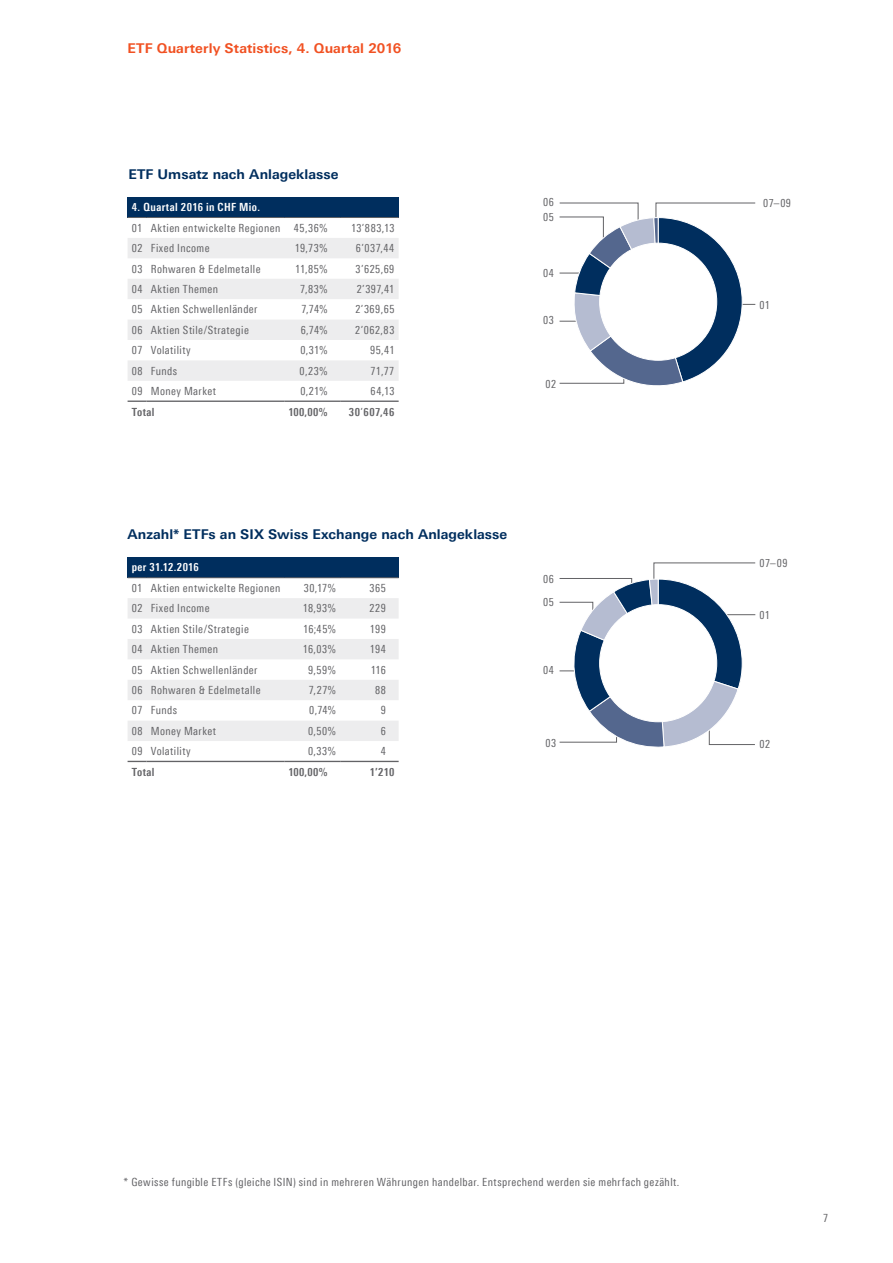
<style>
.page{position:relative;width:893px;height:1263px;background:#fff}
.page>*{position:absolute;margin:0;border:0;box-sizing:border-box;transform-origin:0 0}
.t1{font:700 13.5px "Linotype Univers 630";letter-spacing:.005em;color:#002e5e}
.t2{font:700 13.5px "Linotype Univers 630";letter-spacing:.01em;color:#f15122}
.t3{font:11.25px/22.8px "Linotype Univers 420 Cn";letter-spacing:.035em;color:#636366}
.t4{font:700 11.25px "Linotype Univers 620 Cn";letter-spacing:.03em;color:#636366}
.t5{font:700 11.25px "Linotype Univers 620 Cn";letter-spacing:.035em;color:#fff}
.s1{font-family:"Linotype Univers 420 Cn";font-weight:400}
</style>
<div class="page">
<div style="left:128px;top:197px;width:271px;height:20px;background:#002e5e"></div>
<svg style="left:128px;top:238px;width:271px;height:143px"></svg>
<svg style="left:128px;top:217px;width:18px;height:1px"></svg>
<hr style="left:146px;top:217px;width:138px;height:1px;background:#636366">
<hr style="left:284px;top:217px;width:56px;height:1px;background:#636366">
<hr style="left:340px;top:217px;width:59px;height:1px;background:#636366">
<svg style="left:128px;top:400px;width:18px;height:2px"></svg>
<hr style="left:146px;top:400px;width:138px;height:2px;background:#636366">
<hr style="left:284px;top:400px;width:56px;height:2px;background:#636366">
<hr style="left:340px;top:400px;width:59px;height:2px;background:#636366">
<div style="left:128px;top:557px;width:271px;height:21px;background:#002e5e"></div>
<svg style="left:128px;top:598px;width:271px;height:143px"></svg>
<svg style="left:128px;top:577px;width:18px;height:1px"></svg>
<hr style="left:146px;top:577px;width:138px;height:1px;background:#636366">
<hr style="left:284px;top:577px;width:56px;height:1px;background:#636366">
<hr style="left:340px;top:577px;width:59px;height:1px;background:#636366">
<svg style="left:128px;top:761px;width:18px;height:1px"></svg>
<hr style="left:146px;top:761px;width:138px;height:1px;background:#636366">
<hr style="left:284px;top:761px;width:56px;height:1px;background:#636366">
<hr style="left:340px;top:761px;width:59px;height:1px;background:#636366">
<svg style="left:559px;top:203px;width:197px;height:183px"></svg>
<div style="left:600px;top:243px;width:117px;height:117px;background:#fff;border-radius:50%"></div>
<svg style="left:559px;top:562px;width:197px;height:186px"></svg>
<div style="left:600px;top:605px;width:117px;height:117px;background:#fff;border-radius:50%"></div>
<p class="t2" style="left:127px;top:40px;width:275px">ETF Quarterly Statistics, 4. Quartal 2016</p>
<p class="t1" style="left:128px;top:166px;width:212px">ETF Umsatz nach Anlageklasse</p>
<p class="t5" style="left:132px;top:201px;width:130px">4. Quartal 2016 in CHF Mio.</p>
<p class="t3" style="left:132px;top:216px;width:197px">01 Aktien entwickelte Regionen 45,36%</p>
<p class="t3" style="left:351px;top:216px;width:45px">13’883,13</p>
<p class="t3" style="left:132px;top:237px;width:79px">02 Fixed Income</p>
<p class="t3" style="left:295px;top:237px;width:34px">19,73%</p>
<p class="t3" style="left:356px;top:237px;width:40px">6’037,44</p>
<p class="t3" style="left:132px;top:257px;width:130px">03 Rohwaren &amp; Edelmetalle</p>
<p class="t3" style="left:295px;top:257px;width:34px">11,85%</p>
<p class="t3" style="left:355px;top:257px;width:40px">3’625,69</p>
<p class="t3" style="left:132px;top:278px;width:88px">04 Aktien Themen</p>
<p class="t3" style="left:300px;top:278px;width:29px">7,83%</p>
<p class="t3" style="left:357px;top:278px;width:39px">2’397,41</p>
<p class="t3" style="left:132px;top:298px;width:127px">05 Aktien Schwellenländer</p>
<p class="t3" style="left:302px;top:298px;width:27px">7,74%</p>
<p class="t3" style="left:355px;top:298px;width:41px">2’369,65</p>
<p class="t3" style="left:132px;top:318px;width:119px">06 Aktien Stile/Strategie</p>
<p class="t3" style="left:301px;top:318px;width:28px">6,74%</p>
<p class="t3" style="left:355px;top:318px;width:41px">2’062,83</p>
<p class="t3" style="left:132px;top:339px;width:60px">07 Volatility</p>
<p class="t3" style="left:300px;top:339px;width:29px">0,31%</p>
<p class="t3" style="left:370px;top:339px;width:26px">95,41</p>
<p class="t3" style="left:132px;top:359px;width:47px">08 Funds</p>
<p class="t3" style="left:300px;top:359px;width:29px">0,23%</p>
<p class="t3" style="left:371px;top:359px;width:25px">71,77</p>
<p class="t3" style="left:132px;top:379px;width:86px">09 Money Market</p>
<p class="t3" style="left:300px;top:379px;width:29px">0,21%</p>
<p class="t3" style="left:371px;top:379px;width:25px">64,13</p>
<p class="t4" style="left:132px;top:405px;width:24px">Total</p>
<p class="t4" style="left:288px;top:405px;width:40px">100,00%</p>
<p class="t4" style="left:349px;top:405px;width:47px">30<span class="s1">’</span>607,46</p>
<p class="t3" style="left:543px;top:191px;width:12px">06</p>
<p class="t3" style="left:543px;top:206px;width:12px">05</p>
<p class="t3" style="left:543px;top:261px;width:12px">04</p>
<p class="t3" style="left:543px;top:309px;width:12px">03</p>
<p class="t3" style="left:545px;top:372px;width:12px">02</p>
<p class="t1" style="left:127px;top:526px;width:381px">Anzahl* ETFs an SIX Swiss Exchange nach Anlageklasse</p>
<p class="t5" style="left:132px;top:561px;width:69px">per 31.12.2016</p>
<p class="t3" style="left:132px;top:577px;width:150px">01 Aktien entwickelte Regionen</p>
<p class="t3" style="left:304px;top:577px;width:34px">30,17%</p>
<p class="t3" style="left:370px;top:577px;width:18px">365</p>
<p class="t3" style="left:132px;top:597px;width:79px">02 Fixed Income</p>
<p class="t3" style="left:303px;top:597px;width:35px">18,93%</p>
<p class="t3" style="left:369px;top:597px;width:18px">229</p>
<p class="t3" style="left:132px;top:617px;width:119px">03 Aktien Stile/Strategie</p>
<p class="t3" style="left:303px;top:617px;width:34px">16;45%</p>
<p class="t3" style="left:370px;top:617px;width:17px">199</p>
<p class="t3" style="left:132px;top:638px;width:88px">04 Aktien Themen</p>
<p class="t3" style="left:303px;top:638px;width:35px">16,03%</p>
<p class="t3" style="left:370px;top:638px;width:17px">194</p>
<p class="t3" style="left:132px;top:658px;width:127px">05 Aktien Schwellenländer</p>
<p class="t3" style="left:308px;top:658px;width:29px">9,59%</p>
<p class="t3" style="left:371px;top:658px;width:17px">116</p>
<p class="t3" style="left:132px;top:679px;width:130px">06 Rohwaren &amp; Edelmetalle</p>
<p class="t3" style="left:309px;top:679px;width:28px">7,27%</p>
<p class="t3" style="left:375px;top:679px;width:12px">88</p>
<p class="t3" style="left:132px;top:699px;width:47px">07 Funds</p>
<p class="t3" style="left:309px;top:699px;width:28px">0,74%</p>
<p class="t3" style="left:381px;top:699px;width:7px">9</p>
<p class="t3" style="left:132px;top:719px;width:86px">08 Money Market</p>
<p class="t3" style="left:308px;top:719px;width:29px">0,50%</p>
<p class="t3" style="left:381px;top:719px;width:7px">6</p>
<p class="t3" style="left:132px;top:739px;width:60px">09 Volatility</p>
<p class="t3" style="left:308px;top:739px;width:29px">0,33%</p>
<p class="t3" style="left:381px;top:739px;width:7px">4</p>
<p class="t4" style="left:132px;top:765px;width:24px">Total</p>
<p class="t4" style="left:288px;top:765px;width:40px">100,00%</p>
<p class="t4" style="left:370px;top:765px;width:26px">1’210</p>
<p class="t3" style="left:543px;top:567px;width:12px">06<br>05</p>
<p class="t3" style="left:543px;top:658px;width:12px">04</p>
<p class="t3" style="left:545px;top:731px;width:12px">03</p>
<p class="t3" style="left:763px;top:192px;width:29px">07–09</p>
<p class="t3" style="left:760px;top:293px;width:12px">01</p>
<p class="t3" style="left:760px;top:552px;width:29px">07–09</p>
<p class="t3" style="left:760px;top:603px;width:12px">01</p>
<p class="t3" style="left:760px;top:732px;width:12px">02</p>
<p class="t3" style="left:124px;top:1171px;width:557px">* Gewisse fungible ETFs (gleiche ISIN) sind in mehreren Währungen handelbar. Entsprechend werden sie mehrfach gezählt.</p>
<p class="t3" style="left:823px;top:1207px;width:7px">7</p>
</div>
